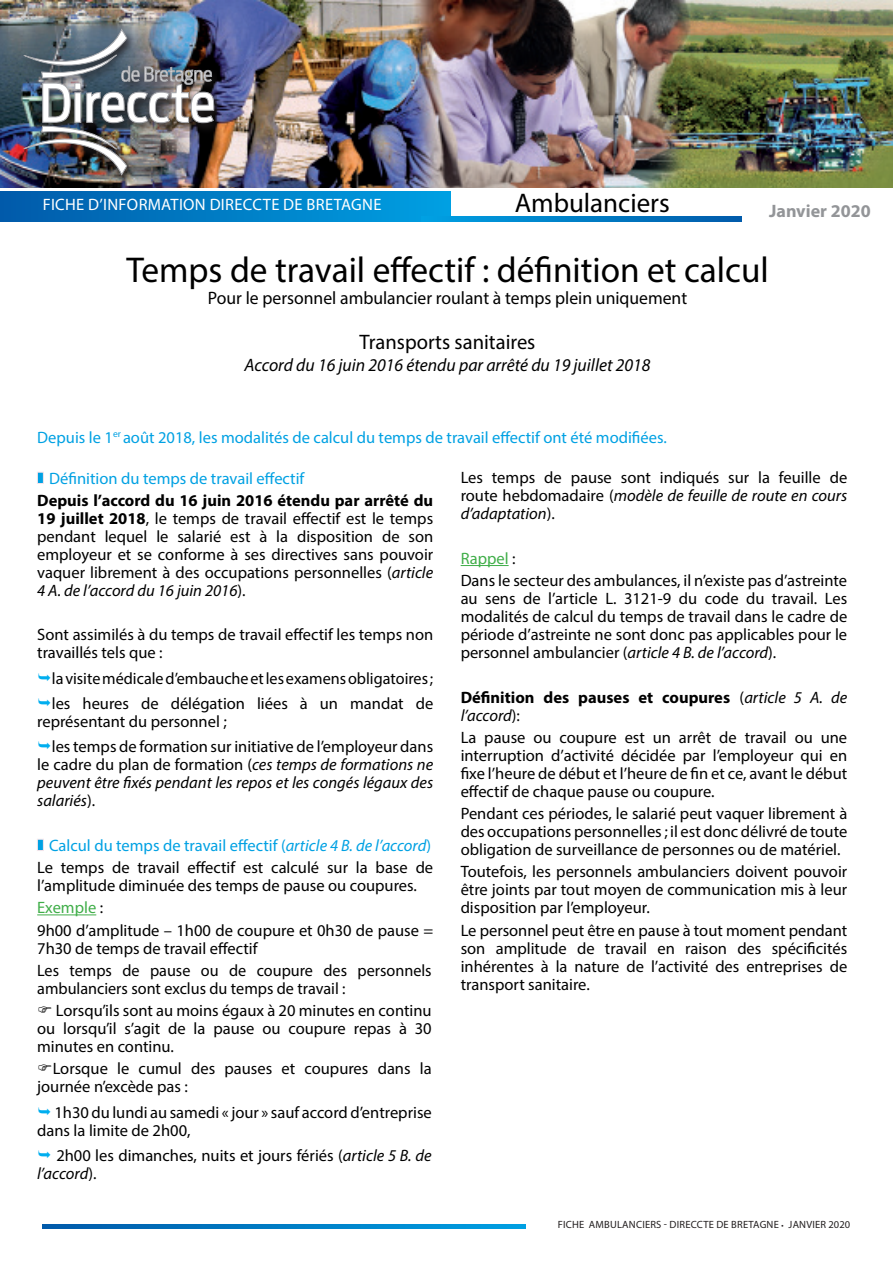
<style>
.page{position:relative;width:893px;height:1263px;background:#fff}
.page>*{position:absolute;margin:0;border:0;box-sizing:border-box;transform-origin:0 0}
.t1{font:36px "Myriad Pro";color:#000}
.t2{font:27px "Myriad Pro";color:#000}
.t3{font:21px "Myriad Pro";color:#000}
.t4{font:18px "Myriad Pro";color:#000}
.t5{font:italic 18px "Myriad Pro";color:#000}
.t6{font:700 18px "Myriad Pro";color:#939598}
.t7{font:16.5px/18px "Myriad Pro";color:#000;text-align:justify}
.t8{font:16.5px "Myriad Pro";color:#00a1e3}
.t9{font:italic 16.5px/18px "Myriad Pro";color:#000;text-align:justify}
.t10{font:700 16.5px/18px "Myriad Pro";color:#000}
.t11{font:16.5px "Myriad Pro";letter-spacing:.02em;color:#fff}
.t12{font:16.5px "Myriad Pro";color:#40ae49}
.t13{font:10.5px "Myriad Pro";letter-spacing:.02em;color:#231f20}
.s1{font-weight:700}
.s2{font-style:italic}
.s3{font-style:normal}
.s4{color:#000}
.s5{font-weight:400}
.s6{font-weight:400;font-style:italic}
</style>
<div class="page">
<img style="left:0;top:0;width:893px;height:187px">
<div style="left:0;top:191px;width:451px;height:30px;background:linear-gradient(to right,#015aa9,#00a0e2)"></div>
<svg style="left:421px;top:217px;width:320px;height:4px"></svg>
<svg style="left:43px;top:1224px;width:483px;height:5px"></svg>
<hr style="left:37px;top:914px;width:59px;height:1px;background:#40ae49">
<div style="left:37px;top:472px;width:7px;height:12px;background:#00a1e3;border:1px solid #f4e5ea"></div>
<div style="left:37px;top:839px;width:7px;height:12px;background:#00a1e3;border:1px solid #f4e5ea"></div>
<hr style="left:461px;top:565px;width:48px;height:1px;background:#40ae49">
<img style="left:20px;top:27px;width:197px;height:159px">
<img style="left:24px;top:29px;width:190px;height:146px">
<p class="t11" style="left:43px;top:195px;width:340px">FICHE D’INFORMATION DIRECCTE DE BRETAGNE</p>
<p class="t2" style="left:515px;top:186px;width:157px">Ambulanciers</p>
<p class="t6" style="left:769px;top:199px;width:103px">Janvier 2020</p>
<p class="t1" style="left:126px;top:248px;width:644px">Temps de travail effectif : définition et calcul</p>
<p class="t4" style="left:208px;top:287px;width:481px">Pour le personnel ambulancier roulant à temps plein uniquement</p>
<p class="t3" style="left:360px;top:329px;width:177px">Transports sanitaires</p>
<p class="t5" style="left:245px;top:354px;width:407px">Accord du 16 juin 2016 étendu par arrêté du 19 juillet 2018</p>
<p class="t8" style="left:37px;top:427px;width:631px">Depuis le 1<sup>er</sup> août 2018, les modalités de calcul du temps de travail effectif ont été modifiées.</p>
<p class="t8" style="left:49px;top:468px;width:257px">Définition du temps de travail effectif</p>
<p class="t7" style="left:37px;top:491px;width:398px"><span class="s1">Depuis l’accord du 16 juin 2016 étendu par arrêté du 19 juillet 2018</span>, le temps de travail effectif est le temps pendant lequel le salarié est à la disposition de son employeur et se conforme à ses directives sans pouvoir vaquer librement à des occupations personnelles (<span class="s2">article 4 A. de l’accord du 16 juin 2016</span>).</p>
<p class="t7" style="left:37px;top:626px;width:397px">Sont assimilés à du temps de travail effectif les temps non travaillés tels que :</p>
<p class="t7" style="left:52px;top:669px;width:383px">la visite médicale d’embauche et les examens obligatoires ;</p>
<p class="t7" style="left:37px;top:694px;width:398px;text-indent:15px">les heures de délégation liées à un mandat de représentant du personnel ;</p>
<p class="t9" style="left:37px;top:737px;width:398px;text-indent:15px"><span class="s3">les temps de formation sur initiative de l’employeur dans le cadre du plan de formation (</span>ces temps de formations ne peuvent être fixés pendant les repos et les congés légaux des salariés<span class="s3">).</span></p>
<p class="t8" style="left:49px;top:835px;width:383px">Calcul du temps de travail effectif (<span class="s2">article 4 B. de l’accord</span>)</p>
<p class="t7" style="left:37px;top:858px;width:397px">Le temps de travail effectif est calculé sur la base de l’amplitude diminuée des temps de pause ou coupures.</p>
<p class="t12" style="left:37px;top:897px;width:67px">Exemple <span class="s4">:</span></p>
<p class="t7" style="left:37px;top:921px;width:397px">9h00 d’amplitude – 1h00 de coupure et 0h30 de pause =<br>7h30 de temps de travail effectif</p>
<p class="t7" style="left:37px;top:961px;width:396px">Les temps de pause ou de coupure des personnels ambulanciers sont exclus du temps de travail :</p>
<p class="t7" style="left:37px;top:1001px;width:396px;text-indent:19px">Lorsqu’ils sont au moins égaux à 20 minutes en continu ou lorsqu’il s’agit de la pause ou coupure repas à 30 minutes en continu.</p>
<p class="t7" style="left:37px;top:1059px;width:396px;text-indent:16px">Lorsque le cumul des pauses et coupures dans la journée n’excède pas :</p>
<p class="t7" style="left:37px;top:1103px;width:396px;text-indent:17px">1h30 du lundi au samedi « jour » sauf accord d’entreprise dans la limite de 2h00,</p>
<p class="t7" style="left:37px;top:1146px;width:396px;text-indent:19px">2h00 les dimanches, nuits et jours fériés (<span class="s2">article 5 B. de l’accord</span>).</p>
<p class="t7" style="left:461px;top:469px;width:388px">Les temps de pause sont indiqués sur la feuille de route hebdomadaire (<span class="s2">modèle de feuille de route en cours d’adaptation</span>).</p>
<p class="t12" style="left:461px;top:548px;width:56px">Rappel <span class="s4">:</span></p>
<p class="t7" style="left:461px;top:571px;width:388px">Dans le secteur des ambulances, il n’existe pas d’astreinte au sens de l’article L. 3121-9 du code du travail. Les modalités de calcul du temps de travail dans le cadre de période d’astreinte ne sont donc pas applicables pour le personnel ambulancier (<span class="s2">article 4 B. de l’accord</span>).</p>
<p class="t10" style="left:461px;top:687px;width:388px">Définition des pauses et coupures <span class="s5">(</span><span class="s6">article 5 A. de l’accord</span><span class="s5">):</span></p>
<p class="t7" style="left:461px;top:728px;width:388px">La pause ou coupure est un arrêt de travail ou une interruption d’activité décidée par l’employeur qui en fixe l’heure de début et l’heure de fin et ce, avant le début effectif de chaque pause ou coupure.</p>
<p class="t7" style="left:461px;top:804px;width:388px">Pendant ces périodes, le salarié peut vaquer librement à des occupations personnelles ; il est donc délivré de toute obligation de surveillance de personnes ou de matériel.</p>
<p class="t7" style="left:461px;top:863px;width:388px">Toutefois, les personnels ambulanciers doivent pouvoir être joints par tout moyen de communication mis à leur disposition par l’employeur.</p>
<p class="t7" style="left:461px;top:921px;width:388px">Le personnel peut être en pause à tout moment pendant son amplitude de travail en raison des spécificités inhérentes à la nature de l’activité des entreprises de transport sanitaire.</p>
<p class="t13" style="left:558px;top:1218px;width:294px">FICHE AMBULANCIERS - DIRECCTE DE BRETAGNE • JANVIER 2020</p>
</div>
